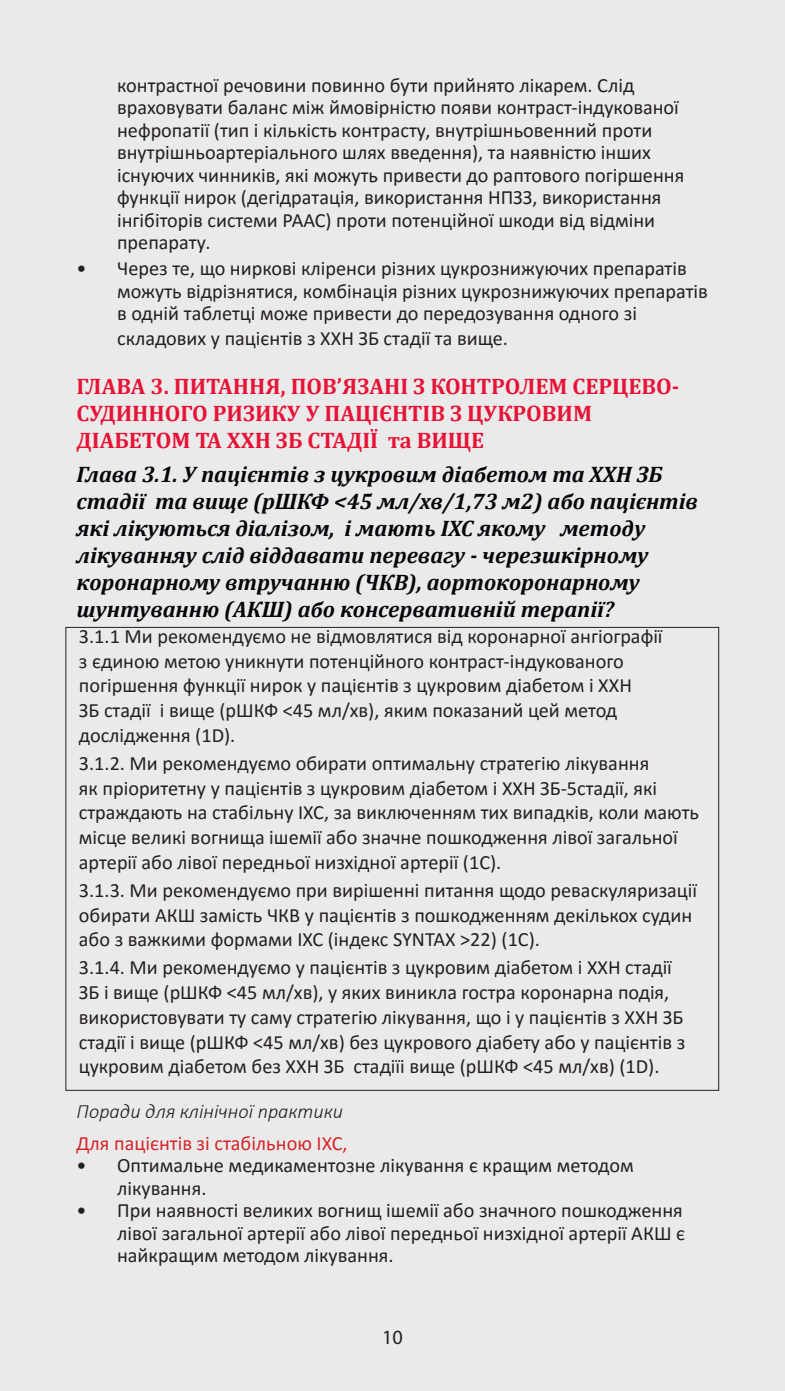
<style>
.page{position:relative;width:785px;height:1391px;background:#fff}
.page>*{position:absolute;margin:0;border:0;box-sizing:border-box;transform-origin:0 0}
.t1{font:italic 700 22.5px/27px "Cambria";color:#05050a}
.t2{font:700 22.5px/27px "Cambria";color:#e71337}
.t3{font:20.25px/24.8px "Calibri";color:#241f1f}
.t4{font:20.25px "Calibri";color:#d42429}
.t5{font:italic 300 20.25px "Calibri";color:#241f1f}
.t6{font:20.25px "Myriad Pro";color:#241f1f}
</style>
<div class="page">
<div style="left:0;top:0;width:784px;height:1390px;background:#ebeaea"></div>
<p class="t3" style="left:117px;top:73px;width:568px;line-height:22.5px">контрастної речовини повинно бути прийнято лікарем. Слід враховувати баланс між ймовірністю появи контраст-індукованої нефропатії (тип і кількість контрасту, внутрішньовенний проти внутрішньоартеріального шлях введення), та наявністю інших існуючих чинників, які можуть привести до раптового погіршення функції нирок (дегідратація, використання НПЗЗ, використання інгібіторів системи РААС) проти потенційної шкоди від відміни препарату.</p>
<p class="t3" style="left:117px;top:256px;width:592px;line-height:22.5px;text-indent:-40px">• Через те, що ниркові кліренси різних цукрознижуючих препаратів можуть відрізнятися, комбінація різних цукрознижуючих препаратів в одній таблетці може привести до передозування одного зі</p>
<p class="t3" style="left:117px;top:325px;width:392px">складових у пацієнтів з ХХН ЗБ стадії та вище.</p>
<p class="t2" style="left:77px;top:372px;width:604px">ГЛАВА 3. ПИТАННЯ, ПОВ’ЯЗАНІ З КОНТРОЛЕМ СЕРЦЕВО-<br>СУДИННОГО РИЗИКУ У ПАЦІЄНТІВ З ЦУКРОВИМ<br>ДІАБЕТОМ ТА ХХН ЗБ СТАДІЇ та ВИЩЕ</p>
<p class="t1" style="left:77px;top:459px;width:623px">Глава 3.1. У пацієнтів з цукровим діабетом та ХХН ЗБ стадії та вище (рШКФ &lt;45 мл/хв/1,73 м2) або пацієнтів які лікуються діалізом, і мають ІХС якому методу лікуванняу слід віддавати перевагу - черезшкірному коронарному втручанню (ЧКВ), аортокоронарному шунтуванню (АКШ) або консервативній терапії?</p>
<p class="t3" style="left:79px;top:623px;width:585px">3.1.1 Ми рекомендуємо не відмовлятися від коронарної ангіографії з єдиною метою уникнути потенційного контраст-індукованого погіршення функції нирок у пацієнтів з цукровим діабетом і ХХН<br>ЗБ стадії і вище (рШКФ &lt;45 мл/хв), яким показаний цей метод дослідження (1D).</p>
<p class="t3" style="left:79px;top:750px;width:621px">3.1.2. Ми рекомендуємо обирати оптимальну стратегію лікування<br>як пріоритетну у пацієнтів з цукровим діабетом і ХХН ЗБ-5стадії, які страждають на стабільну ІХС, за виключенням тих випадків, коли мають місце великі вогнища ішемії або значне пошкодження лівої загальної артерії або лівої передньої низхідної артерії (1С).</p>
<p class="t3" style="left:79px;top:877px;width:619px">3.1.3. Ми рекомендуємо при вирішенні питання щодо реваскуляризації обирати АКШ замість ЧКВ у пацієнтів з пошкодженням декількох судин або з важкими формами ІХС (індекс SYNTAX &gt;22) (1С).</p>
<p class="t3" style="left:79px;top:954px;width:607px">3.1.4. Ми рекомендуємо у пацієнтів з цукровим діабетом і ХХН стадії ЗБ і вище (рШКФ &lt;45 мл/хв), у яких виникла гостра коронарна подія, використовувати ту саму стратегію лікування, що і у пацієнтів з ХХН ЗБ стадії і вище (рШКФ &lt;45 мл/хв) без цукрового діабету або у пацієнтів з цукровим діабетом без ХХН ЗБ стадіїі вище (рШКФ &lt;45 мл/хв) (1D).</p>
<p class="t5" style="left:77px;top:1099px;width:268px">Поради для клінічної практики</p>
<p class="t4" style="left:77px;top:1128px;width:272px">Для пацієнтів зі стабільною ІХС,</p>
<p class="t3" style="left:117px;top:1153px;width:518px;line-height:22.5px;text-indent:-40px">• Оптимальне медикаментозне лікування є кращим методом лікування.</p>
<p class="t3" style="left:117px;top:1198px;width:569px;line-height:22.5px;text-align:justify;text-indent:-40px">• При наявності великих вогнищ ішемії або значного пошкодження лівої загальної артерії або лівої передньої низхідної артерії АКШ є найкращим методом лікування.</p>
<p class="t6" style="left:382px;top:1324px;width:22px">10</p>
</div>
